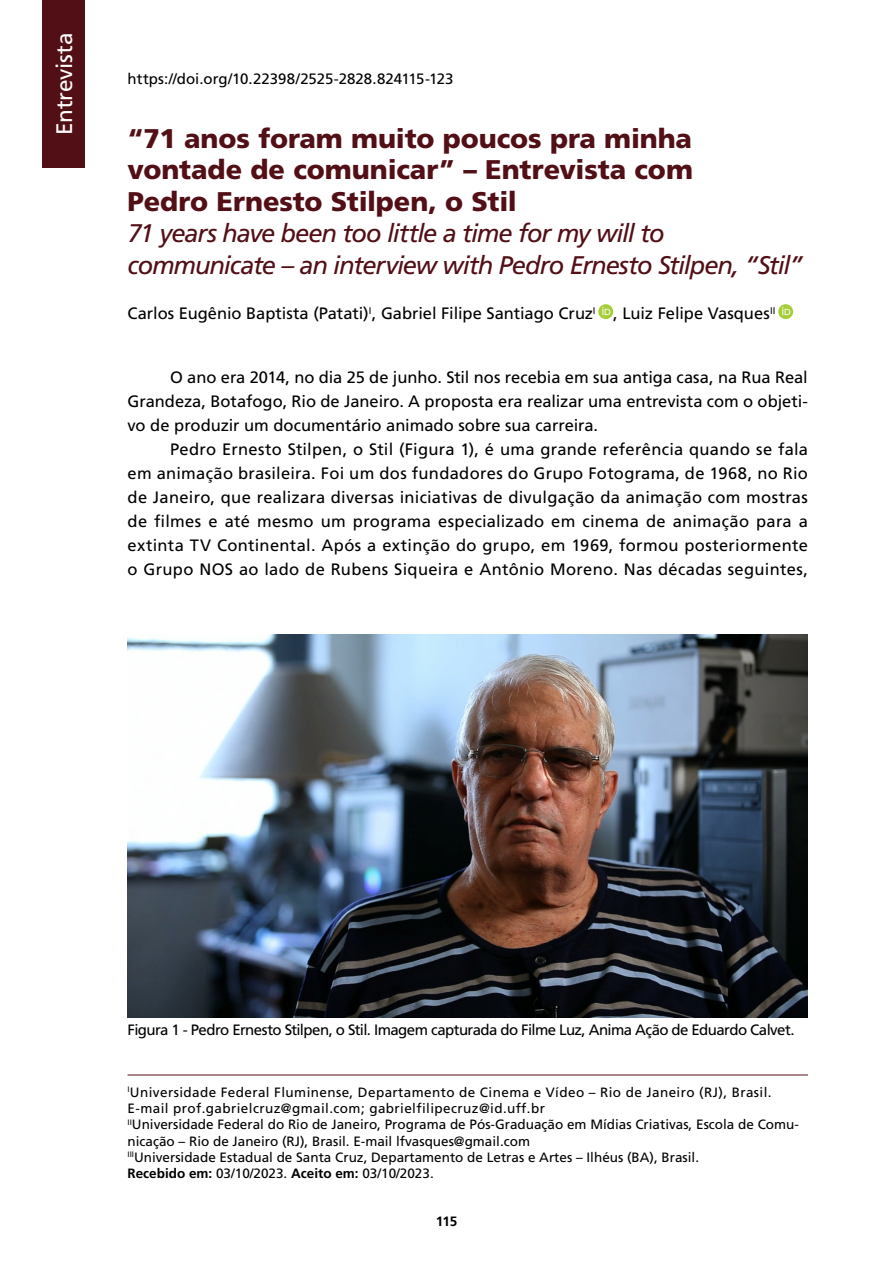
<style>
.page{position:relative;width:893px;height:1263px;background:#fff}
.page>*{position:absolute;margin:0;border:0;box-sizing:border-box;transform-origin:0 0}
.t1{font:900 27px/31.5px "Frutiger LT Std";letter-spacing:-.005em;color:#520f16;text-align:justify}
.t2{font:italic 25.5px/31.5px "Frutiger LT Std";letter-spacing:-.04em;color:#520f16}
.t3{font:22.5px "Frutiger LT Std";letter-spacing:-.01em;color:#fff}
.t4{font:16.5px/24px "Frutiger LT Std";letter-spacing:.005em;color:#000;text-align:justify}
.t5{font:15px "Frutiger LT Std";letter-spacing:-.035em;color:#000}
.t6{font:15px "Frutiger LT Std";color:#000}
.t7{font:13.5px/16.2px "Frutiger LT Std";color:#000}
.t8{font:700 13.5px "Frutiger LT Std";color:#000}
.s1{font-weight:700}
</style>
<div class="page">
<div style="left:42px;top:0;width:43px;height:168px;background:#520f16"></div>
<svg style="left:598px;top:304px;width:15px;height:15px"></svg>
<svg style="left:602px;top:307px;width:8px;height:8px"></svg>
<div style="left:778px;top:304px;width:15px;height:15px;background:#a6ce39;border-radius:50%"></div>
<svg style="left:782px;top:307px;width:8px;height:8px"></svg>
<hr style="left:128px;top:1074px;width:680px;height:1px;background:#520f16">
<img style="left:128px;top:634px;width:680px;height:383px">
<h3 class="t3" style="left:51px;top:135px;width:104px;rotate:-90deg">Entrevista</h3>
<p class="t6" style="left:128px;top:70px;width:327px">https://doi.org/10.22398/2525-2828.824115-123</p>
<h1 class="t1" style="left:128px;top:123px;width:567px">“71 anos foram muito poucos pra minha vontade de comunicar” – Entrevista com Pedro Ernesto Stilpen, o Stil</h1>
<h2 class="t2" style="left:128px;top:218px;width:677px">71 years have been too little a time for my will to communicate – an interview with Pedro Ernesto Stilpen, “Stil”</h2>
<p class="t4" style="left:128px;top:301px;width:649px">Carlos Eugênio Baptista (Patati)<sup>I</sup>, Gabriel Filipe Santiago Cruz<sup>I</sup> , Luiz Felipe Vasques<sup>II</sup></p>
<p class="t4" style="left:128px;top:365px;width:682px;text-indent:43px">O ano era 2014, no dia 25 de junho. Stil nos recebia em sua antiga casa, na Rua Real Grandeza, Botafogo, Rio de Janeiro. A proposta era realizar uma entrevista com o objeti&shy;vo de produzir um documentário animado sobre sua carreira.</p>
<p class="t4" style="left:128px;top:437px;width:682px;text-indent:43px">Pedro Ernesto Stilpen, o Stil (Figura 1), é uma grande referência quando se fala em animação brasileira. Foi um dos fundadores do Grupo Fotograma, de 1968, no Rio de Janeiro, que realizara diversas iniciativas de divulgação da animação com mostras de filmes e até mesmo um programa especializado em cinema de animação para a extinta TV Continental. Após a extinção do grupo, em 1969, formou posteriormente o Grupo NOS ao lado de Rubens Siqueira e Antônio Moreno. Nas décadas seguintes,</p>
<p class="t5" style="left:128px;top:1021px;width:669px">Figura 1 - Pedro Ernesto Stilpen, o Stil. Imagem capturada do Filme Luz, Anima Ação de Eduardo Calvet.</p>
<p class="t7" style="left:128px;top:1084px;width:673px"><sup>I</sup>Universidade Federal Fluminense, Departamento de Cinema e Vídeo – Rio de Janeiro (RJ), Brasil.<br>E-mail prof.gabrielcruz@gmail.com; gabrielfilipecruz@id.uff.br<br><sup>II</sup>Universidade Federal do Rio de Janeiro, Programa de Pós-Graduação em Mídias Criativas, Escola de Comu&shy;nicação – Rio de Janeiro (RJ), Brasil. E-mail lfvasques@gmail.com<br><sup>III</sup>Universidade Estadual de Santa Cruz, Departamento de Letras e Artes – Ilhéus (BA), Brasil.<br><span class="s1">Recebido em:</span> 03/10/2023. <span class="s1">Aceito em:</span> 03/10/2023.</p>
<p class="t8" style="left:436px;top:1213px;width:23px">115</p>
</div>
